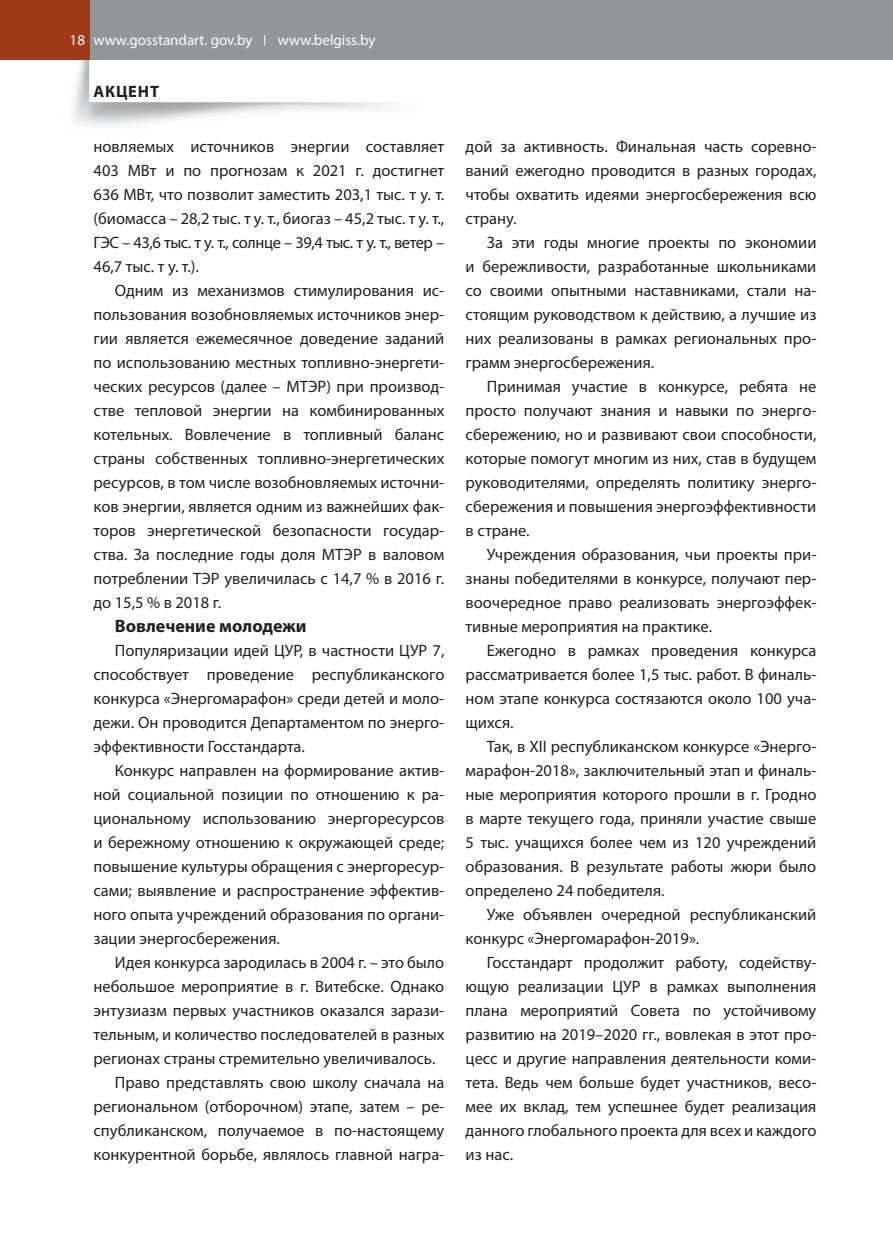
<style>
.page{position:relative;width:893px;height:1255px;background:#fff}
.page>*{position:absolute;margin:0;border:0;box-sizing:border-box;transform-origin:0 0}
.t1{font:700 18px "Myriad Pro";color:#231f20}
.t2{font:16.5px/24px "Myriad Pro";color:#231f20;text-align:justify}
.t3{font:700 16.5px "Myriad Pro";letter-spacing:.05em;color:#231f20}
.t4{font:15px "Myriad Pro";color:#fff}
</style>
<div class="page">
<img style="left:73px;top:60px;width:319px;height:66px">
<div style="left:0;top:0;width:893px;height:60px;background:#939598"></div>
<div style="left:0;top:0;width:89px;height:60px;background:#9f3b19"></div>
<p class="t4" style="left:70px;top:34px;width:184px">18 www.gosstandart. gov.by</p>
<p class="t4" style="left:278px;top:34px;width:99px">www.belgiss.by</p>
<p class="t3" style="left:94px;top:86px;width:67px">АКЦЕНТ</p>
<p class="t2" style="left:94px;top:135px;width:352px">новляемых источников энергии составляет 403 МВт и по прогнозам к 2021 г. достигнет 636 МВт, что позволит заместить 203,1 тыс. т у. т. (биомасса – 28,2 тыс. т у. т., биогаз – 45,2 тыс. т у. т., ГЭС – 43,6 тыс. т у. т., солнце – 39,4 тыс. т у. т., ветер – 46,7 тыс. т у. т.).</p>
<p class="t2" style="left:94px;top:279px;width:352px;text-indent:21px">Одним из механизмов стимулирования ис&shy;пользования возобновляемых источников энер&shy;гии является ежемесячное доведение заданий по использованию местных топливно-энергети&shy;ческих ресурсов (далее – МТЭР) при производ&shy;стве тепловой энергии на комбинированных котельных. Вовлечение в топливный баланс страны собственных топливно-энергетических ресурсов, в том числе возобновляемых источни&shy;ков энергии, является одним из важнейших фак&shy;торов энергетической безопасности государ&shy;ства. За последние годы доля МТЭР в валовом потреблении ТЭР увеличилась с 14,7 % в 2016 г. до 15,5 % в 2018 г.</p>
<p class="t1" style="left:115px;top:619px;width:193px">Вовлечение молодежи</p>
<p class="t2" style="left:94px;top:639px;width:352px;text-indent:21px">Популяризации идей ЦУР, в частности ЦУР 7, способствует проведение республиканского конкурса «Энергомарафон» среди детей и моло&shy;дежи. Он проводится Департаментом по энерго&shy;эффективности Госстандарта.</p>
<p class="t2" style="left:94px;top:759px;width:352px;text-indent:21px">Конкурс направлен на формирование актив&shy;ной социальной позиции по отношению к ра&shy;циональному использованию энергоресурсов и бережному отношению к окружающей среде; повышение культуры обращения с энергоресур&shy;сами; выявление и распространение эффектив&shy;ного опыта учреждений образования по органи&shy;зации энергосбережения.</p>
<p class="t2" style="left:115px;top:951px;width:331px">Идея конкурса зародилась в 2004 г. – это было</p>
<p class="t2" style="left:94px;top:975px;width:352px">небольшое мероприятие в г. Витебске. Однако</p>
<p class="t2" style="left:94px;top:999px;width:352px">энтузиазм первых участников оказался зарази-</p>
<p class="t2" style="left:94px;top:1023px;width:352px">тельным, и количество последователей в разных</p>
<p class="t2" style="left:94px;top:1047px;width:343px">регионах страны стремительно увеличивалось.</p>
<p class="t2" style="left:115px;top:1071px;width:331px">Право представлять свою школу сначала на</p>
<p class="t2" style="left:94px;top:1095px;width:352px">региональном (отборочном) этапе, затем – ре-</p>
<p class="t2" style="left:94px;top:1119px;width:352px">спубликанском, получаемое в по-настоящему</p>
<p class="t2" style="left:94px;top:1143px;width:352px">конкурентной борьбе, являлось главной награ-</p>
<p class="t2" style="left:466px;top:135px;width:352px">дой за активность. Финальная часть соревно&shy;ваний ежегодно проводится в разных городах, чтобы охватить идеями энергосбережения всю страну.</p>
<p class="t2" style="left:466px;top:231px;width:352px;text-indent:21px">За эти годы многие проекты по экономии и бережливости, разработанные школьниками со своими опытными наставниками, стали на&shy;стоящим руководством к действию, а лучшие из них реализованы в рамках региональных про&shy;грамм энергосбережения.</p>
<p class="t2" style="left:466px;top:375px;width:352px;text-indent:21px">Принимая участие в конкурсе, ребята не просто получают знания и навыки по энерго&shy;сбережению, но и развивают свои способности, которые помогут многим из них, став в будущем руководителями, определять политику энерго&shy;сбережения и повышения энергоэффективности в стране.</p>
<p class="t2" style="left:466px;top:543px;width:352px;text-indent:21px">Учреждения образования, чьи проекты при&shy;знаны победителями в конкурсе, получают пер&shy;воочередное право реализовать энергоэффек&shy;тивные мероприятия на практике.</p>
<p class="t2" style="left:466px;top:639px;width:352px;text-indent:21px">Ежегодно в рамках проведения конкурса рассматривается более 1,5 тыс. работ. В финаль&shy;ном этапе конкурса состязаются около 100 уча&shy;щихся.</p>
<p class="t2" style="left:466px;top:735px;width:352px;text-indent:21px">Так, в ХII республиканском конкурсе «Энерго&shy;марафон-2018», заключительный этап и финаль&shy;ные мероприятия которого прошли в г. Гродно в марте текущего года, приняли участие свыше 5 тыс. учащихся более чем из 120 учреждений образования. В результате работы жюри было определено 24 победителя.</p>
<p class="t2" style="left:466px;top:903px;width:352px;text-indent:21px">Уже объявлен очередной республиканский конкурс «Энергомарафон-2019».</p>
<p class="t2" style="left:466px;top:951px;width:352px;text-indent:21px">Госстандарт продолжит работу, содейству&shy;ющую реализации ЦУР в рамках выполнения плана мероприятий Совета по устойчивому развитию на 2019–2020 гг., вовлекая в этот про&shy;цесс и другие направления деятельности коми&shy;тета. Ведь чем больше будет участников, весо&shy;мее их вклад, тем успешнее будет реализация данного глобального проекта для всех и каждого из нас.</p>
</div>
